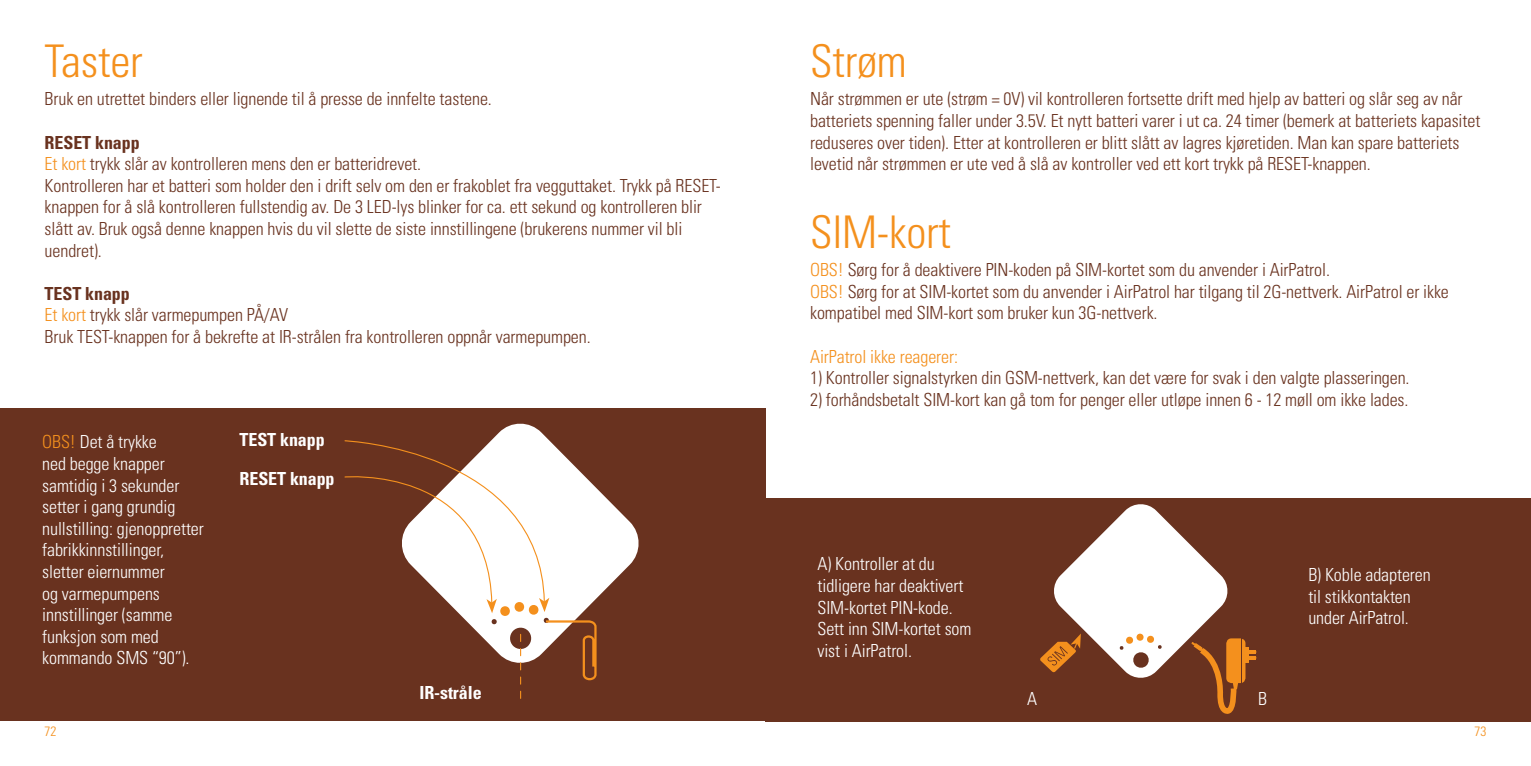
<style>
.page{position:relative;width:1531px;height:766px;background:#fff}
.page>*{position:absolute;margin:0;border:0;box-sizing:border-box;transform-origin:0 0}
.t1{font:300 condensed 45px "Univers LT Std";letter-spacing:-.005em;color:#f4901d}
.t2{font:300 condensed 18px/21.6px "Univers LT Std";letter-spacing:-.005em;color:#69321f}
.t3{font:300 condensed 18px/21.6px "Univers LT Std";letter-spacing:-.005em;color:#fff}
.t4{font:700 condensed 18px/38.2px "Univers LT Std";letter-spacing:-.005em;color:#fff}
.t5{font:300 condensed 18px "Univers LT Std";letter-spacing:-.005em;color:#f4901d}
.t6{font:300 condensed 13.5px "Univers LT Std";color:#f4901d}
.s1{font-weight:700}
.s2{color:#f4901d}
</style>
<div class="page">
<div style="left:0;top:408px;width:765px;height:313px;background:#69321f"></div>
<svg style="left:492px;top:423px;width:147px;height:174px"></svg>
<svg style="left:344px;top:439px;width:254px;height:259px"></svg>
<div style="left:765px;top:497px;width:766px;height:224px;background:#69321f"></div>
<svg style="left:1040px;top:504px;width:216px;height:210px"></svg>
<h1 class="t1" style="left:45px;top:34px;width:100px">Taster</h1>
<p class="t2" style="left:45px;top:88px;width:449px">Bruk en utrettet binders eller lignende til å presse de innfelte tastene.</p>
<p class="t2" style="left:45px;top:131px;width:678px"><span class="s1">RESET knapp<br></span><span class="s2">Et kort</span> trykk slår av kontrolleren mens den er batteridrevet.<br>Kontrolleren har et batteri som holder den i drift selv om den er frakoblet fra vegguttaket. Trykk på RESET&shy;knappen for å slå kontrolleren fullstendig av. De 3 LED-lys blinker for ca. ett sekund og kontrolleren blir slått av. Bruk også denne knappen hvis du vil slette de siste innstillingene (brukerens nummer vil bli uendret).</p>
<p class="t2" style="left:45px;top:282px;width:548px"><span class="s1">TEST knapp<br></span><span class="s2">Et kort</span> trykk slår varmepumpen PÅ/AV<br>Bruk TEST-knappen for å bekrefte at IR-strålen fra kontrolleren oppnår varmepumpen.</p>
<p class="t3" style="left:42px;top:431px;width:163px"><span class="s2">OBS!</span> Det å trykke<br>ned begge knapper samtidig i 3 sekunder setter i gang grundig nullstilling: gjenoppretter fabrikkinnstillinger, sletter eiernummer<br>og varmepumpens innstillinger (samme funksjon som med kommando SMS “90”).</p>
<p class="t4" style="left:239px;top:420px;width:97px">TEST knapp<br>RESET knapp</p>
<p class="t4" style="left:419px;top:673px;width:64px">IR-stråle</p>
<h1 class="t1" style="left:810px;top:34px;width:98px">Strøm</h1>
<p class="t2" style="left:810px;top:88px;width:672px">Når strømmen er ute (strøm = 0V) vil kontrolleren fortsette drift med hjelp av batteri og slår seg av når batteriets spenning faller under 3.5V. Et nytt batteri varer i ut ca. 24 timer (bemerk at batteriets kapasitet reduseres over tiden). Etter at kontrolleren er blitt slått av lagres kjøretiden. Man kan spare batteriets levetid når strømmen er ute ved å slå av kontroller ved ett kort trykk på RESET-knappen.</p>
<h1 class="t1" style="left:810px;top:205px;width:142px">SIM-kort</h1>
<p class="t2" style="left:810px;top:259px;width:640px"><span class="s2">OBS!</span> Sørg for å deaktivere PIN-koden på SIM-kortet som du anvender i AirPatrol.<br><span class="s2">OBS!</span> Sørg for at SIM-kortet som du anvender i AirPatrol har tilgang til 2G-nettverk. AirPatrol er ikke kompatibel med SIM-kort som bruker kun 3G-nettverk.</p>
<p class="t5" style="left:810px;top:345px;width:149px">AirPatrol ikke reagerer:</p>
<p class="t2" style="left:810px;top:367px;width:601px">1) Kontroller signalstyrken din GSM-nettverk, kan det være for svak i den valgte plasseringen.</p>
<p class="t2" style="left:810px;top:388px;width:600px">2) forhåndsbetalt SIM-kort kan gå tom for penger eller utløpe innen 6 - 12 møll om ikke lades.</p>
<p class="t3" style="left:817px;top:553px;width:155px">A) Kontroller at du tidligere har deaktivert<br>SIM-kortet PIN-kode.<br>Sett inn SIM-kortet som vist i AirPatrol.</p>
<p class="t3" style="left:1027px;top:687px;width:12px">A</p>
<p class="t3" style="left:1258px;top:687px;width:10px">B</p>
<p class="t3" style="left:1308px;top:564px;width:124px">B) Koble adapteren til stikkontakten under AirPatrol.</p>
<p class="t6" style="left:45px;top:723px;width:13px">72</p>
<p class="t6" style="left:1474px;top:723px;width:13px">73</p>
</div>
